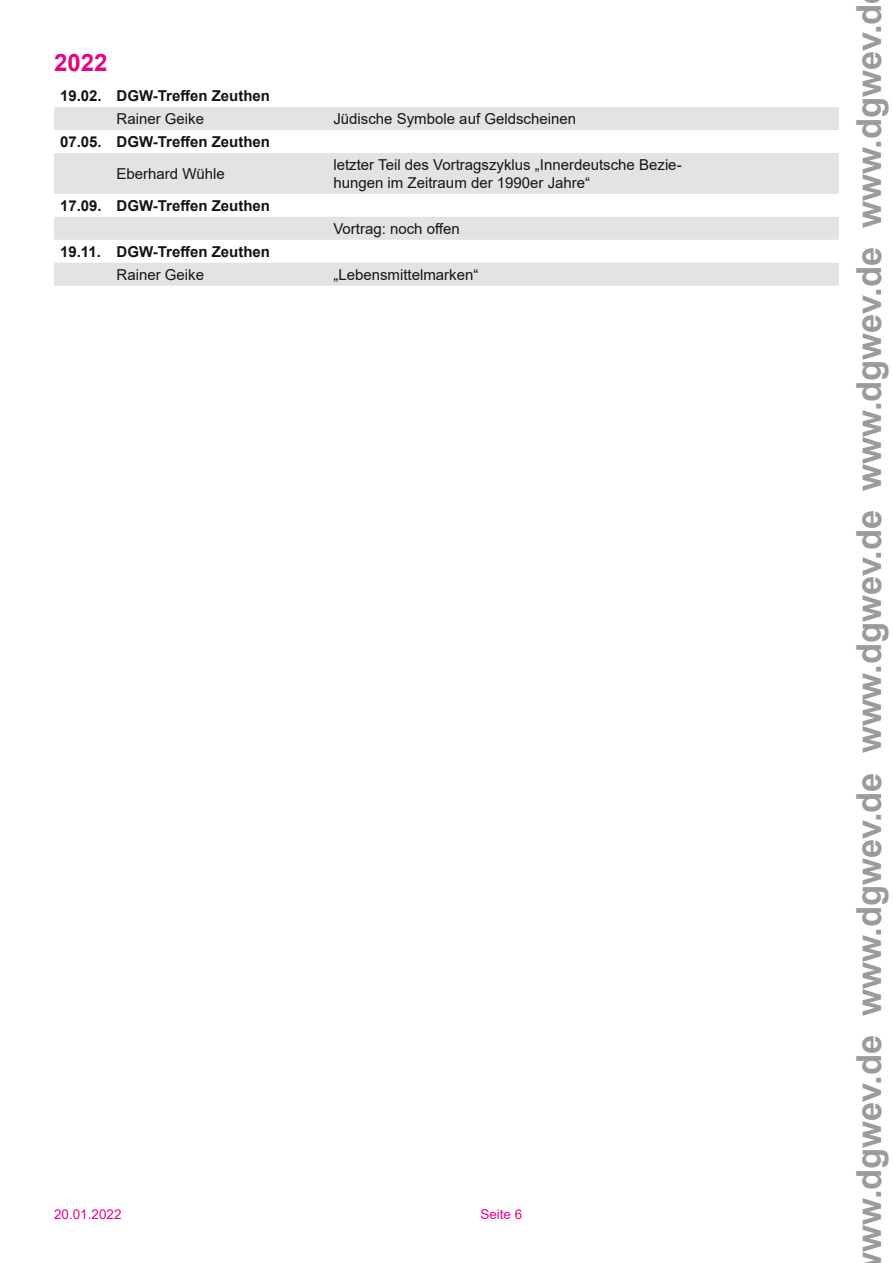
<style>
.page{position:relative;width:893px;height:1263px;background:#fff}
.page>*{position:absolute;margin:0;border:0;box-sizing:border-box;transform-origin:0 0}
.t1{font:700 34.5px "Arial";color:#9b9b9b}
.t2{font:700 24px "Arial";color:#e10686}
.t3{font:15px/18px "Arial";color:#141415}
.t4{font:700 15px "Arial";color:#141415}
.t5{font:13.5px "Arial";color:#e10686}
</style>
<div class="page">
<svg style="left:54px;top:107px;width:785px;height:179px;fill:#e2e3e3"></svg>
<h2 class="t2" style="left:54px;top:46px;width:55px">2022</h2>
<p class="t4" style="left:60px;top:85px;width:212px">19.02. DGW-Treffen Zeuthen</p>
<p class="t3" style="left:117px;top:110px;width:89px">Rainer Geike</p>
<p class="t3" style="left:333px;top:110px;width:244px">Jüdische Symbole auf Geldscheinen</p>
<p class="t4" style="left:60px;top:131px;width:212px">07.05. DGW-Treffen Zeuthen</p>
<p class="t3" style="left:117px;top:165px;width:110px">Eberhard Wühle</p>
<p class="t3" style="left:333px;top:156px;width:350px">letzter Teil des Vortragszyklus „Innerdeutsche Bezie&shy;hungen im Zeitraum der 1990er Jahre“</p>
<p class="t4" style="left:60px;top:195px;width:212px">17.09. DGW-Treffen Zeuthen</p>
<p class="t3" style="left:333px;top:219px;width:128px">Vortrag: noch offen</p>
<p class="t4" style="left:60px;top:241px;width:212px">19.11. DGW-Treffen Zeuthen</p>
<p class="t3" style="left:117px;top:265px;width:89px">Rainer Geike</p>
<p class="t3" style="left:333px;top:265px;width:147px">„Lebensmittelmarken“</p>
<p class="t5" style="left:54px;top:1205px;width:69px">20.01.2022</p>
<p class="t5" style="left:480px;top:1205px;width:44px">Seite 6</p>
<h1 class="t1" style="left:845px;top:1252px;width:1249px;rotate:-90deg">ww.dgwev.de www.dgwev.de www.dgwev.de www.dgwev.de www.dgwev.d</h1>
</div>
